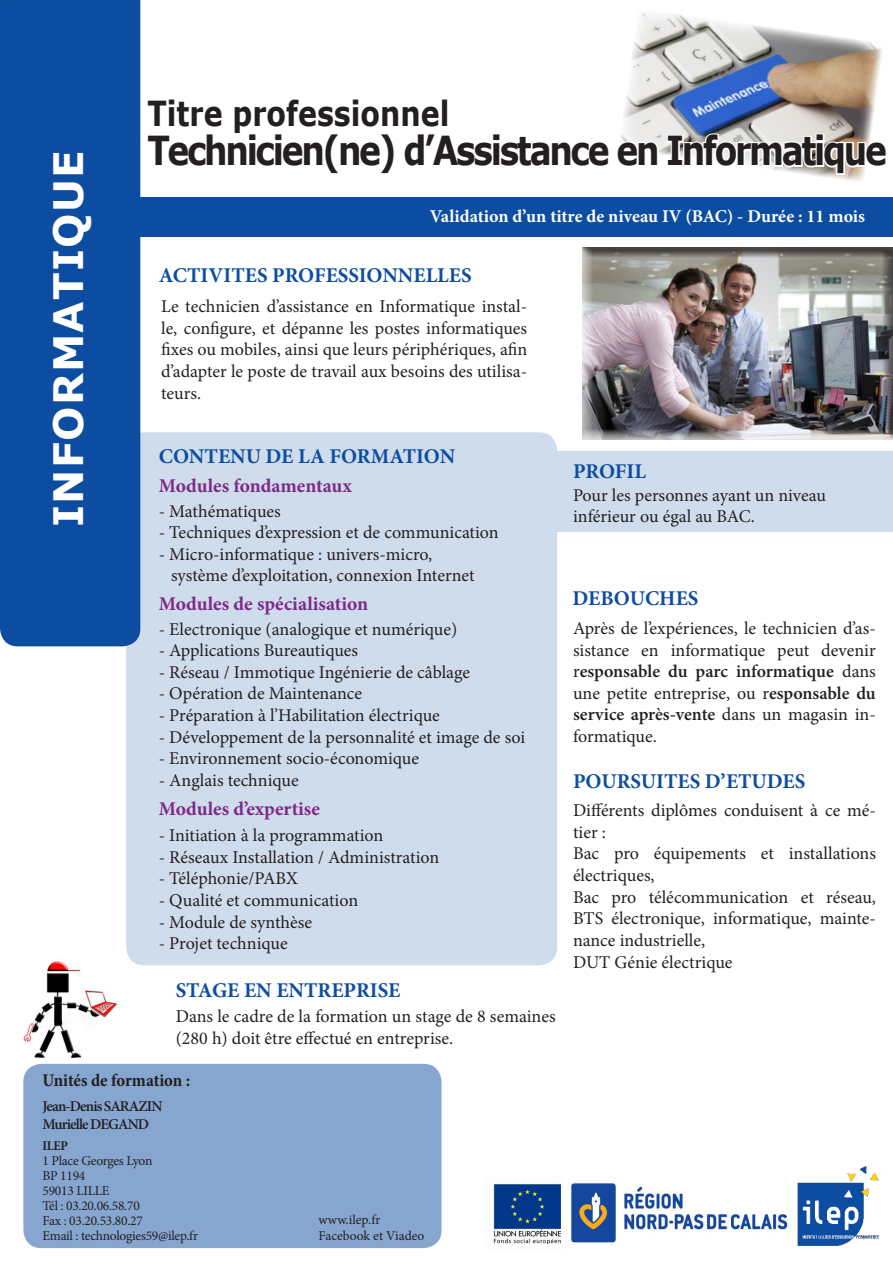
<style>
.page{position:relative;width:893px;height:1263px;background:#fff}
.page>*{position:absolute;margin:0;border:0;box-sizing:border-box;transform-origin:0 0}
.t1{font:700 40.5px "Verdana";letter-spacing:.03em;color:#fff}
.t2{font:700 39.9px "Verdana";letter-spacing:-.07em;color:#231f20;scale:.83 1}
.t3{font:700 34.5px "Verdana";color:#231f20;scale:.83 1}
.t4{font:700 21px "Minion Pro";color:#0d4da1}
.t5{font:700 19.5px "Minion Pro";color:#7e2989}
.t6{font:18px/21.6px "Minion Pro";color:#231f20;text-align:justify}
.t7{font:700 18px "Minion Pro";color:#fff}
.t8{font:700 condensed 18px "Minion Pro";letter-spacing:-.005em;color:#231f20}
.t9{font:600 15px "Minion Pro";letter-spacing:-.06em;color:#231f20}
.t10{font:13.5px "Minion Pro";letter-spacing:-.02em;color:#231f20}
.t11{font:13.5px "Minion Pro";color:#231f20}
.t12{font:13.5px "Minion Pro";letter-spacing:.005em;color:#231f20}
.t13{font:700 condensed 13.5px "Minion Pro";color:#231f20}
.s1{font-weight:600}
</style>
<div class="page">
<div style="left:133px;top:197px;width:760px;height:40px;background:#0d4da1"></div>
<div style="left:0;top:0;width:140px;height:646px;background:#0d4da1"></div>
<div style="left:126px;top:432px;width:431px;height:533px;background:#cfdcec;border-radius:18px"></div>
<div style="left:23px;top:1064px;width:418px;height:184px;background:#86a6d0;border-radius:18px"></div>
<div style="left:558px;top:452px;width:335px;height:80px;background:#cfdcec"></div>
<img style="left:23px;top:961px;width:95px;height:98px">
<div style="left:582px;top:246px;width:311px;height:193px;background:#231f20;opacity:.75"></div>
<svg style="left:623px;top:13px;width:259px;height:168px"></svg>
<svg style="left:621px;top:132px;width:261px;height:44px"></svg>
<img style="left:797px;top:1166px;width:82px;height:80px">
<img style="left:491px;top:1182px;width:73px;height:63px">
<img style="left:569px;top:1182px;width:220px;height:61px">
<p class="t3" style="left:147px;top:89px;width:365px">Titre professionnel</p>
<p class="t2" style="left:147px;top:123px;width:893px">Technicien(ne) d’Assistance en Informatique</p>
<p class="t1" style="left:40px;top:527px;width:378px;rotate:-90deg">INFORMATIQUE</p>
<p class="t7" style="left:430px;top:204px;width:437px">Validation d’un titre de niveau IV (BAC) - Durée : 11 mois</p>
<p class="t4" style="left:159px;top:261px;width:314px">ACTIVITES PROFESSIONNELLES</p>
<p class="t6" style="left:161px;top:296px;width:368px">Le technicien d’assistance en Informatique instal&shy;le, configure, et dépanne les postes informatiques fixes ou mobiles, ainsi que leurs périphériques, afin d’adapter le poste de travail aux besoins des utilisa&shy;teurs.</p>
<p class="t4" style="left:159px;top:441px;width:298px">CONTENU DE LA FORMATION</p>
<p class="t5" style="left:159px;top:471px;width:195px">Modules fondamentaux</p>
<p class="t6" style="left:159px;top:500px;width:124px">- Mathématiques</p>
<p class="t6" style="left:159px;top:522px;width:342px">- Techniques d’expression et de communication</p>
<p class="t6" style="left:159px;top:543px;width:275px">- Micro-informatique : univers-micro,</p>
<p class="t6" style="left:171px;top:565px;width:305px">système d’exploitation, connexion Internet</p>
<p class="t5" style="left:159px;top:590px;width:211px">Modules de spécialisation</p>
<p class="t6" style="left:159px;top:618px;width:300px">- Electronique (analogique et numérique)</p>
<p class="t6" style="left:159px;top:640px;width:201px">- Applications Bureautiques</p>
<p class="t6" style="left:159px;top:661px;width:313px">- Réseau / Immotique Ingénierie de câblage</p>
<p class="t6" style="left:159px;top:683px;width:205px">- Opération de Maintenance</p>
<p class="t6" style="left:159px;top:705px;width:283px">- Préparation à l’Habilitation électrique</p>
<p class="t6" style="left:159px;top:726px;width:368px">- Développement de la personnalité et image de soi</p>
<p class="t6" style="left:159px;top:748px;width:262px">- Environnement socio-économique</p>
<p class="t6" style="left:159px;top:769px;width:142px">- Anglais technique</p>
<p class="t5" style="left:159px;top:795px;width:163px">Modules d’expertise</p>
<p class="t6" style="left:159px;top:825px;width:226px">- Initiation à la programmation</p>
<p class="t6" style="left:159px;top:846px;width:282px">- Réseaux Installation / Administration</p>
<p class="t6" style="left:159px;top:868px;width:141px">- Téléphonie/PABX</p>
<p class="t6" style="left:159px;top:889px;width:201px">- Qualité et communication</p>
<p class="t6" style="left:159px;top:911px;width:155px">- Module de synthèse</p>
<p class="t6" style="left:159px;top:933px;width:130px">- Projet technique</p>
<p class="t4" style="left:176px;top:975px;width:226px">STAGE EN ENTREPRISE</p>
<p class="t6" style="left:176px;top:1006px;width:381px">Dans le cadre de la formation un stage de 8 semaines</p>
<p class="t6" style="left:176px;top:1027px;width:279px">(280 h) doit être effectué en entreprise.</p>
<p class="t8" style="left:43px;top:1068px;width:149px">Unités de formation :</p>
<p class="t4" style="left:573px;top:457px;width:74px">PROFIL</p>
<p class="t6" style="left:573px;top:484px;width:255px">Pour les personnes ayant un niveau</p>
<p class="t6" style="left:573px;top:506px;width:183px">inférieur ou égal au BAC.</p>
<p class="t4" style="left:572px;top:584px;width:128px">DEBOUCHES</p>
<p class="t6" style="left:573px;top:617px;width:304px">Après de l’expériences, le technicien d’as&shy;sistance en informatique peut devenir r<span class="s1">esponsable du parc informatique</span> dans une petite entreprise, ou r<span class="s1">esponsable du service après-vente</span> dans un magasin in&shy;formatique.</p>
<p class="t4" style="left:573px;top:766px;width:234px">POURSUITES D’ETUDES</p>
<p class="t6" style="left:573px;top:800px;width:304px">Différents diplômes conduisent à ce mé&shy;tier :</p>
<p class="t6" style="left:573px;top:843px;width:304px">Bac pro équipements et installations</p>
<p class="t6" style="left:573px;top:865px;width:83px">électriques,</p>
<p class="t6" style="left:573px;top:886px;width:304px">Bac pro télécommunication et réseau,</p>
<p class="t6" style="left:573px;top:908px;width:304px">BTS électronique, informatique, mainte&shy;nance industrielle,</p>
<p class="t6" style="left:573px;top:951px;width:161px">DUT Génie électrique</p>
<p class="t9" style="left:43px;top:1095px;width:121px">Jean-Denis SARAZIN</p>
<p class="t9" style="left:43px;top:1113px;width:108px">Murielle DEGAND</p>
<p class="t13" style="left:43px;top:1136px;width:27px">ILEP</p>
<p class="t10" style="left:43px;top:1152px;width:111px">1 Place Georges Lyon</p>
<p class="t10" style="left:43px;top:1167px;width:44px">BP 1194</p>
<p class="t10" style="left:43px;top:1182px;width:68px">59013 LILLE</p>
<p class="t10" style="left:43px;top:1197px;width:99px">Tél : 03.20.06.58.70</p>
<p class="t10" style="left:43px;top:1212px;width:102px">Fax : 03.20.53.80.27</p>
<p class="t10" style="left:43px;top:1227px;width:157px">Email : technologies59@ilep.fr</p>
<p class="t12" style="left:319px;top:1210px;width:63px">www.ilep.fr</p>
<p class="t11" style="left:319px;top:1226px;width:107px">Facebook et Viadeo</p>
</div>
